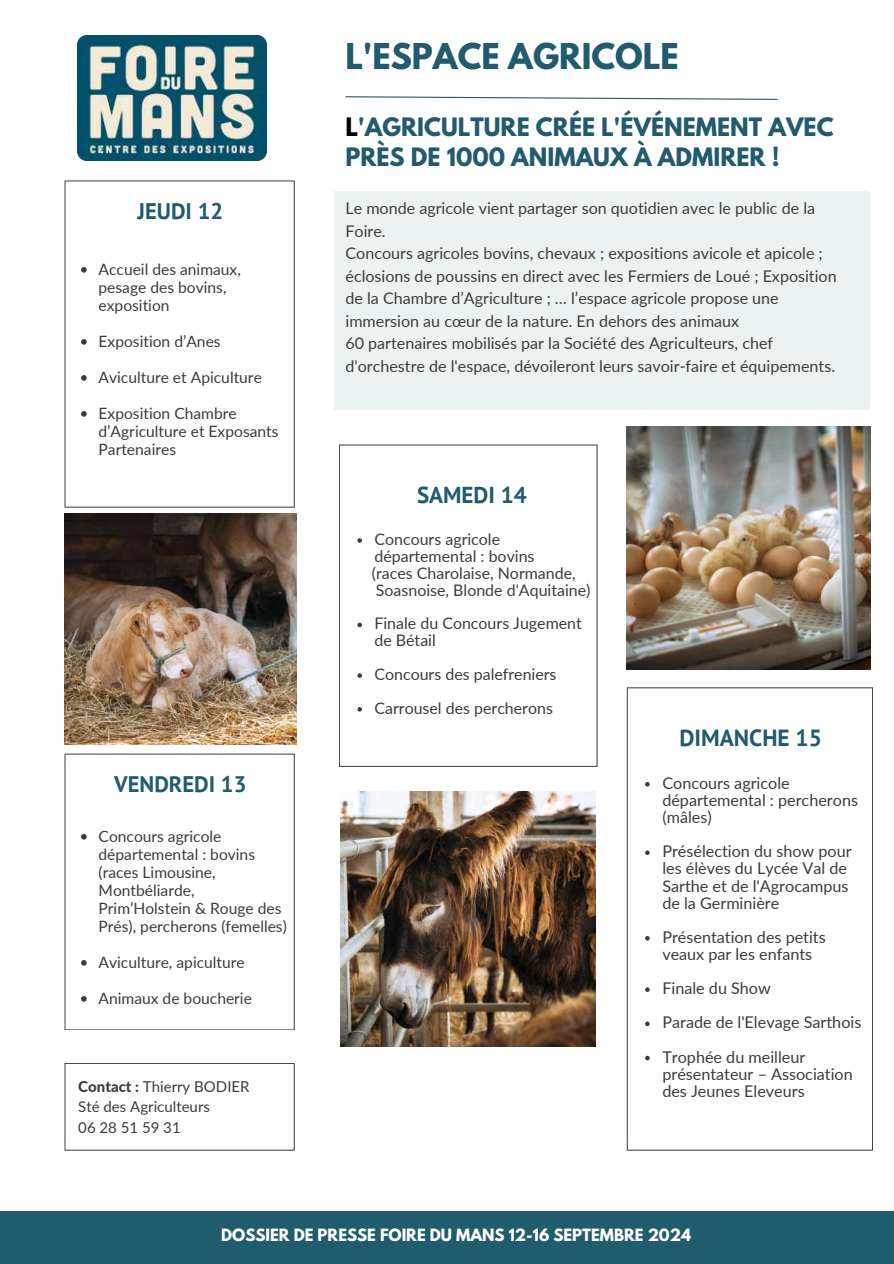
<style>
.page{position:relative;width:894px;height:1264px;background:#fff}
.page>*{position:absolute;margin:0;border:0;box-sizing:border-box;transform-origin:0 0}
.t1{font:700 31.5px "League Spartan";color:#215b6e}
.t2{font:700 23.4px "PT Sans";color:#215b6e}
.t3{font:700 22.95px "PT Sans";color:#215b6e}
.t4{font:700 22.5px/30.3px "League Spartan";color:#215b6e}
.t5{font:700 22.5px "PT Sans";color:#215b6e}
.t6{font:16.2px/17.1px "Lato";color:#3d3c3a}
.t7{font:16.05px/22.5px "Lato";color:#3d3c3a}
.t8{font:15.9px/16.8px "Lato";color:#3d3c3a}
.t9{font:15.6px/18px "Lato";color:#3d3c3a}
.t10{font:15px/20.2px "Lato";color:#3d3c3a}
.t11{font:700 15px "League Spartan";color:#fff}
.s1{color:#000}
.s2{font-weight:800}
</style>
<div class="page">
<svg style="left:345px;top:96px;width:433px;height:4px"></svg>
<div style="left:0;top:1211px;width:893px;height:52px;background:#215b6e"></div>
<svg style="left:64px;top:180px;width:231px;height:327px"></svg>
<svg style="left:81px;top:267px;width:6px;height:6px"></svg>
<svg style="left:81px;top:339px;width:6px;height:6px"></svg>
<svg style="left:81px;top:375px;width:6px;height:6px"></svg>
<svg style="left:81px;top:411px;width:6px;height:6px"></svg>
<svg style="left:339px;top:444px;width:258px;height:323px"></svg>
<svg style="left:357px;top:538px;width:5px;height:4px"></svg>
<svg style="left:357px;top:622px;width:5px;height:5px"></svg>
<svg style="left:357px;top:673px;width:5px;height:4px"></svg>
<svg style="left:357px;top:707px;width:5px;height:4px"></svg>
<svg style="left:64px;top:753px;width:231px;height:277px"></svg>
<svg style="left:81px;top:834px;width:6px;height:5px"></svg>
<svg style="left:81px;top:960px;width:6px;height:5px"></svg>
<svg style="left:81px;top:996px;width:6px;height:5px"></svg>
<div style="left:334px;top:191px;width:535px;height:218px;background:#ecf2f2"></div>
<img style="left:340px;top:791px;width:255px;height:255px">
<svg style="left:626px;top:687px;width:246px;height:463px"></svg>
<svg style="left:645px;top:782px;width:4px;height:4px"></svg>
<svg style="left:645px;top:850px;width:4px;height:5px"></svg>
<svg style="left:645px;top:936px;width:4px;height:4px"></svg>
<svg style="left:645px;top:987px;width:4px;height:4px"></svg>
<svg style="left:645px;top:1021px;width:4px;height:5px"></svg>
<svg style="left:645px;top:1055px;width:4px;height:5px"></svg>
<img style="left:64px;top:513px;width:232px;height:231px">
<img style="left:626px;top:426px;width:243px;height:243px">
<svg style="left:64px;top:1063px;width:231px;height:87px"></svg>
<img style="left:78px;top:36px;width:189px;height:125px">
<h1 class="t1" style="left:345px;top:41px;width:335px">L'ESPACE AGRICOLE</h1>
<h3 class="t5" style="left:137px;top:196px;width:87px">JEUDI 12</h3>
<p class="t9" style="left:98px;top:260px;width:144px">Accueil des animaux, pesage des bovins, exposition</p>
<p class="t9" style="left:98px;top:332px;width:124px">Exposition d’Anes</p>
<p class="t9" style="left:98px;top:368px;width:165px">Aviculture et Apiculture</p>
<p class="t9" style="left:98px;top:404px;width:181px">Exposition Chambre d’Agriculture et Exposants<br>Partenaires</p>
<h3 class="t4" style="left:345px;top:115px;width:489px"><span class="s1">L</span>'AGRICULTURE CRÉE L'ÉVÉNEMENT AVEC<br>PRÈS DE 1000 ANIMAUX À ADMIRER !</h3>
<p class="t7" style="left:345px;top:197px;width:492px">Le monde agricole vient partager son quotidien avec le public de la Foire.<br>Concours agricoles bovins, chevaux ; expositions avicole et apicole ; éclosions de poussins en direct avec les Fermiers de Loué ; Exposition de la Chambre d’Agriculture ; … l’espace agricole propose une immersion au cœur de la nature. En dehors des animaux<br>60 partenaires mobilisés par la Société des Agriculteurs, chef d'orchestre de l'espace, dévoileront leurs savoir-faire et équipements.</p>
<h3 class="t3" style="left:417px;top:479px;width:111px">SAMEDI 14</h3>
<p class="t8" style="left:372px;top:530px;width:220px">Concours agricole départemental : bovins<br>(races Charolaise, Normande,<br>Soasnoise, Blonde d'Aquitaine)</p>
<p class="t8" style="left:374px;top:615px;width:209px">Finale du Concours Jugement de Bétail</p>
<p class="t8" style="left:374px;top:657px;width:183px;line-height:33.8px">Concours des palefreniers<br>Carrousel des percherons</p>
<h2 class="t2" style="left:679px;top:722px;width:144px">DIMANCHE 15</h2>
<h3 class="t5" style="left:114px;top:768px;width:134px">VENDREDI 13</h3>
<p class="t6" style="left:662px;top:774px;width:197px">Concours agricole départemental : percherons (mâles)</p>
<p class="t6" style="left:662px;top:842px;width:191px">Présélection du show pour les élèves du Lycée Val de<br>Sarthe et de l'Agrocampus de la Germinière</p>
<p class="t6" style="left:662px;top:928px;width:165px">Présentation des petits veaux par les enfants</p>
<p class="t6" style="left:662px;top:970px;width:200px;line-height:34.2px">Finale du Show<br>Parade de l'Elevage Sarthois<br>Trophée du meilleur</p>
<p class="t6" style="left:662px;top:1064px;width:192px">présentateur – Association des Jeunes Eleveurs</p>
<p class="t9" style="left:98px;top:826px;width:190px">Concours agricole départemental : bovins (races Limousine,<br>Montbéliarde,<br>Prim’Holstein &amp; Rouge des<br>Prés), percherons (femelles)</p>
<p class="t9" style="left:98px;top:952px;width:148px">Aviculture, apiculture</p>
<p class="t9" style="left:98px;top:988px;width:155px">Animaux de boucherie</p>
<p class="t10" style="left:78px;top:1076px;width:173px"><span class="s2">Contact :</span> Thierry BODIER<br>Sté des Agriculteurs<br>06 28 51 59 31</p>
<p class="t11" style="left:221px;top:1227px;width:471px">DOSSIER DE PRESSE FOIRE DU MANS 12-16 SEPTEMBRE 2024</p>
</div>
